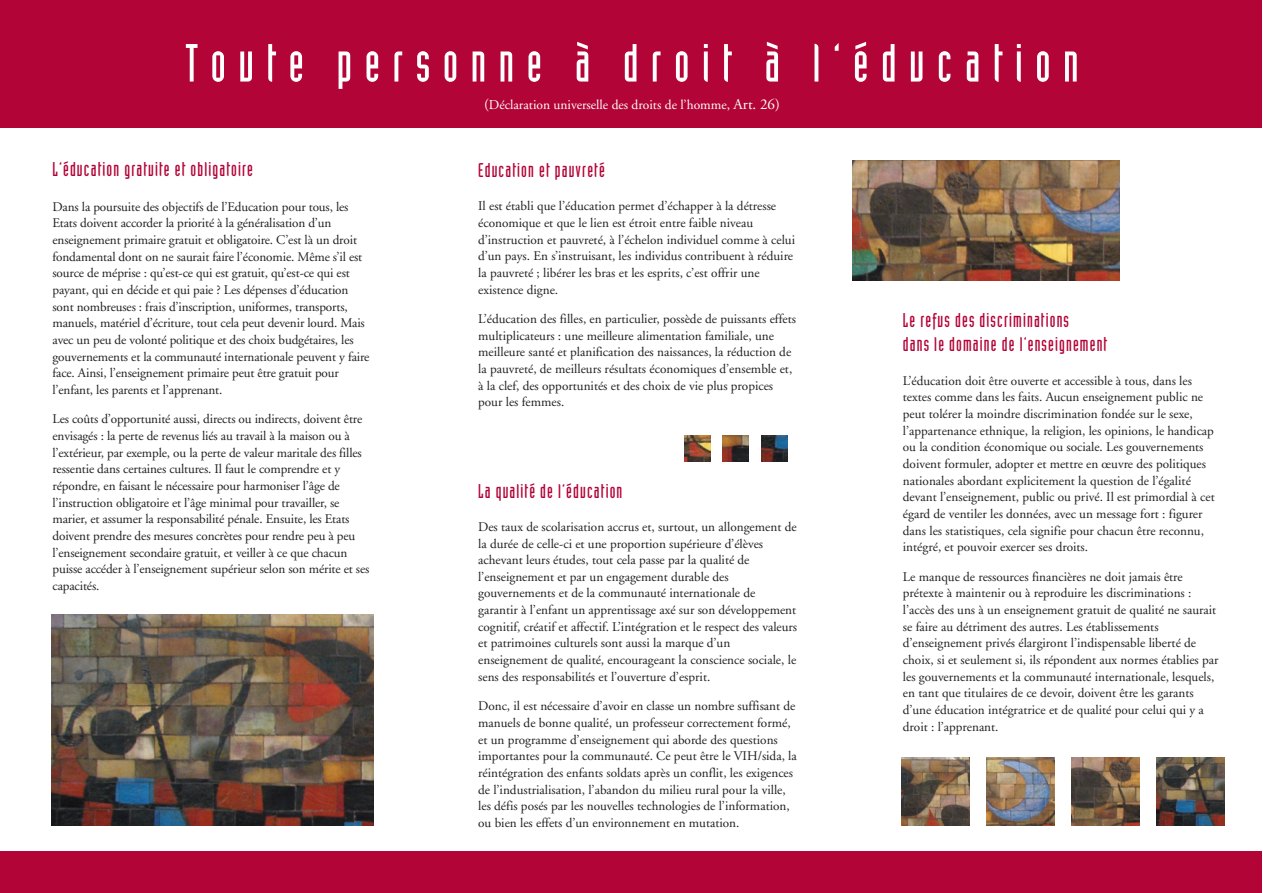
<style>
.page{position:relative;width:1263px;height:893px;background:#fff}
.page>*{position:absolute;margin:0;border:0;box-sizing:border-box;transform-origin:0 0}
.t1{font:52.5px "Industria Solid";letter-spacing:.235em;color:#fff}
.t2{font:19.5px/24px "Industria Solid";letter-spacing:.06em;color:#b30437}
.t3{font:13.5px "Adobe Garamond";color:#fff}
.t4{font:13.2px/16.6px "Adobe Garamond";color:#231f20}
.s1{font-size:15px}
</style>
<div class="page">
<div style="left:0;top:0;width:1262px;height:128px;background:#b30437"></div>
<img style="left:852px;top:160px;width:268px;height:120px">
<div style="left:0;top:850px;width:1262px;height:42px;background:#b30437"></div>
<img style="left:51px;top:614px;width:323px;height:211px">
<img style="left:684px;top:435px;width:26px;height:26px">
<img style="left:723px;top:435px;width:26px;height:26px">
<img style="left:761px;top:435px;width:26px;height:26px">
<img style="left:986px;top:757px;width:68px;height:68px">
<img style="left:1072px;top:757px;width:68px;height:68px">
<img style="left:1157px;top:757px;width:68px;height:68px">
<img style="left:901px;top:757px;width:68px;height:68px">
<h1 class="t1" style="left:185px;top:44px;width:895px">Toute personne à droit à l’éducation</h1>
<p class="t3" style="left:484px;top:99px;width:297px"><span class="s1">(</span>Déclaration universelle des droits de l’homme, <span class="s1">Art. 26)</span></p>
<h2 class="t2" style="left:53px;top:158px;width:202px">L’éducation gratuite et obligatoire</h2>
<p class="t4" style="left:53px;top:199px;width:319px">Dans la poursuite des objectifs de l’Education pour tous, les Etats doivent accorder la priorité à la généralisation d’un enseignement primaire gratuit et obligatoire. C’est là un droit fondamental dont on ne saurait faire l’économie. Même s’il est source de méprise : qu’est-ce qui est gratuit, qu’est-ce qui est payant, qui en décide et qui paie ? Les dépenses d’éducation sont nombreuses : frais d’inscription, uniformes, transports, manuels, matériel d’écriture, tout cela peut devenir lourd. Mais avec un peu de volonté politique et des choix budgétaires, les gouvernements et la communauté internationale peuvent y faire face. Ainsi, l’enseignement primaire peut être gratuit pour l’enfant, les parents et l’apprenant.</p>
<p class="t4" style="left:53px;top:412px;width:318px">Les coûts d’opportunité aussi, directs ou indirects, doivent être envisagés : la perte de revenus liés au travail à la maison ou à l’extérieur, par exemple, ou la perte de valeur maritale des filles ressentie dans certaines cultures. Il faut le comprendre et y répondre, en faisant le nécessaire pour harmoniser l’âge de l’instruction obligatoire et l’âge minimal pour travailler, se marier, et assumer la responsabilité pénale. Ensuite, les Etats doivent prendre des mesures concrètes pour rendre peu à peu l’enseignement secondaire gratuit, et veiller à ce que chacun puisse accéder à l’enseignement supérieur selon son mérite et ses capacités.</p>
<h2 class="t2" style="left:478px;top:159px;width:128px">Education et pauvreté</h2>
<p class="t4" style="left:478px;top:199px;width:318px">Il est établi que l’éducation permet d’échapper à la détresse économique et que le lien est étroit entre faible niveau d’instruction et pauvreté, à l’échelon individuel comme à celui d’un pays. En s’instruisant, les individus contribuent à réduire la pauvreté ; libérer les bras et les esprits, c’est offrir une existence digne.</p>
<p class="t4" style="left:478px;top:312px;width:319px">L’éducation des filles, en particulier, possède de puissants effets multiplicateurs : une meilleure alimentation familiale, une meilleure santé et planification des naissances, la réduction de la pauvreté, de meilleurs résultats économiques d’ensemble et, à la clef, des opportunités et des choix de vie plus propices pour les femmes.</p>
<h2 class="t2" style="left:478px;top:480px;width:146px">La qualité de l’éducation</h2>
<p class="t4" style="left:478px;top:519px;width:321px">Des taux de scolarisation accrus et, surtout, un allongement de la durée de celle-ci et une proportion supérieure d’élèves achevant leurs études, tout cela passe par la qualité de l’enseignement et par un engagement durable des gouvernements et de la communauté internationale de garantir à l’enfant un apprentissage axé sur son développement cognitif, créatif et affectif. L’intégration et le respect des valeurs et patrimoines culturels sont aussi la marque d’un enseignement de qualité, encourageant la conscience sociale, le sens des responsabilités et l’ouverture d’esprit.</p>
<p class="t4" style="left:478px;top:699px;width:320px">Donc, il est nécessaire d’avoir en classe un nombre suffisant de manuels de bonne qualité, un professeur correctement formé, et un programme d’enseignement qui aborde des questions importantes pour la communauté. Ce peut être le VIH/sida, la réintégration des enfants soldats après un conflit, les exigences de l’industrialisation, l’abandon du milieu rural pour la ville, les défis posés par les nouvelles technologies de l’information, ou bien les effets d’un environnement en mutation.</p>
<h2 class="t2" style="left:903px;top:310px;width:206px">Le refus des discriminations<br>dans le domaine de l’enseignement</h2>
<p class="t4" style="left:903px;top:373px;width:313px">L’éducation doit être ouverte et accessible à tous, dans les textes comme dans les faits. Aucun enseignement public ne peut tolérer la moindre discrimination fondée sur le sexe, l’appartenance ethnique, la religion, les opinions, le handicap ou la condition économique ou sociale. Les gouvernements doivent formuler, adopter et mettre en œuvre des politiques nationales abordant explicitement la question de l’égalité devant l’enseignement, public ou privé. Il est primordial à cet égard de ventiler les données, avec un message fort : figurer dans les statistiques, cela signifie pour chacun être reconnu, intégré, et pouvoir exercer ses droits.</p>
<p class="t4" style="left:903px;top:569px;width:317px">Le manque de ressources financières ne doit jamais être prétexte à maintenir ou à reproduire les discriminations : l’accès des uns à un enseignement gratuit de qualité ne saurait se faire au détriment des autres. Les établissements d’enseignement privés élargiront l’indispensable liberté de choix, si et seulement si, ils répondent aux normes établies par les gouvernements et la communauté internationale, lesquels, en tant que titulaires de ce devoir, doivent être les garants d’une éducation intégratrice et de qualité pour celui qui y a droit : l’apprenant.</p>
</div>
